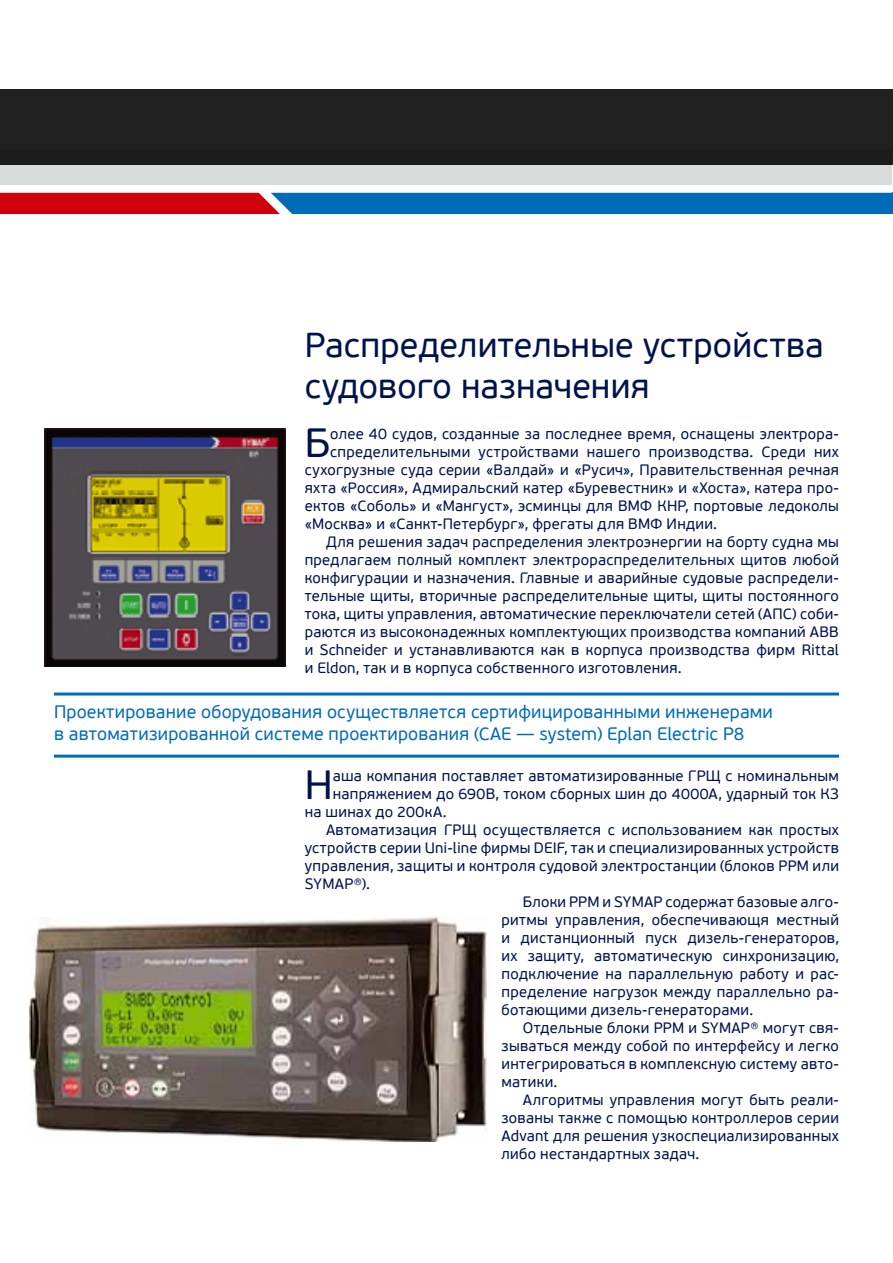
<style>
.page{position:relative;width:893px;height:1263px;background:#fff}
.page>*{position:absolute;margin:0;border:0;box-sizing:border-box;transform-origin:0 0}
.t1{font:40.65px "PF Beau Sans Pro";color:#00124d}
.t2{font:34.5px/41.4px "PF Beau Sans Pro";letter-spacing:.005em;color:#00124d}
.t3{font:18px/21.6px "PF Beau Sans Pro";letter-spacing:.01em;color:#006cb8}
.t4{font:15px "PF Beau Sans Pro";letter-spacing:.02em;color:#00124d}
</style>
<div class="page">
<div style="left:0;top:150px;width:892px;height:35px;background:#d8dbdc"></div>
<hr style="left:892px;top:150px;width:1px;height:35px;background:#d8dbdc">
<div style="left:0;top:89px;width:893px;height:76px;background:#212121"></div>
<hr style="left:892px;top:89px;width:1px;height:76px;background:#000">
<svg style="left:0;top:193px;width:893px;height:21px;background:#424d85"></svg>
<hr style="left:54px;top:692px;width:785px;height:3px;background:#006cb8">
<hr style="left:54px;top:755px;width:785px;height:3px;background:#006cb8">
<img style="left:45px;top:428px;width:240px;height:239px">
<img style="left:29px;top:917px;width:458px;height:225px">
<h2 class="t2" style="left:305px;top:325px;width:521px">Распределительные устройства судового назначения</h2>
<h1 class="t1" style="left:305px;top:420px;width:27px">Б</h1>
<p class="t4" style="left:330px;top:425px;width:510px">олее 40 судов, созданные за последнее время, оснащены электрора-</p>
<p class="t4" style="left:330px;top:443px;width:510px">спределительными устройствами нашего производства. Среди них</p>
<p class="t4" style="left:305px;top:461px;width:536px">сухогрузные суда серии «Валдай» и «Русич», Правительственная речная</p>
<p class="t4" style="left:305px;top:479px;width:536px">яхта «Россия», Адмиральский катер «Буревестник» и «Хоста», катера про-</p>
<p class="t4" style="left:305px;top:497px;width:536px">ектов «Соболь» и «Мангуст», эсминцы для ВМФ КНР, портовые ледоколы</p>
<p class="t4" style="left:305px;top:515px;width:414px">«Москва» и «Санкт-Петербург», фрегаты для ВМФ Индии.</p>
<p class="t4" style="left:326px;top:533px;width:514px">Для решения задач распределения электроэнергии на борту судна мы</p>
<p class="t4" style="left:305px;top:551px;width:536px">предлагаем полный комплект электрораспределительных щитов любой</p>
<p class="t4" style="left:305px;top:569px;width:536px">конфигурации и назначения. Главные и аварийные судовые распредели-</p>
<p class="t4" style="left:305px;top:587px;width:536px">тельные щиты, вторичные распределительные щиты, щиты постоянного</p>
<p class="t4" style="left:305px;top:605px;width:536px">тока, щиты управления, автоматические переключатели сетей (АПС) соби-</p>
<p class="t4" style="left:305px;top:623px;width:536px">раются из высоконадежных комплектующих производства компаний ABB</p>
<p class="t4" style="left:305px;top:641px;width:536px">и Schneider и устанавливаются как в корпуса производства фирм Rittal</p>
<p class="t4" style="left:305px;top:659px;width:378px">и Eldon, так и в корпуса собственного изготовления.</p>
<p class="t3" style="left:54px;top:701px;width:720px">Проектирование оборудования осуществляется сертифицированными инженерами в автоматизированной системе проектирования (CAE — system) Eplan Electric P8</p>
<h1 class="t1" style="left:305px;top:762px;width:29px">Н</h1>
<p class="t4" style="left:333px;top:767px;width:508px">аша компания поставляет автоматизированные ГРЩ с номинальным</p>
<p class="t4" style="left:333px;top:785px;width:508px">напряжением до 690В, током сборных шин до 4000А, ударный ток КЗ</p>
<p class="t4" style="left:305px;top:803px;width:143px">на шинах до 200кА.</p>
<p class="t4" style="left:326px;top:821px;width:514px">Автоматизация ГРЩ осуществляется с использованием как простых</p>
<p class="t4" style="left:305px;top:839px;width:536px">устройств серии Uni-line фирмы DEIF, так и специализированных устройств</p>
<p class="t4" style="left:305px;top:857px;width:536px">управления, защиты и контроля судовой электростанции (блоков PPM или</p>
<p class="t4" style="left:305px;top:875px;width:67px">SYMAP®).</p>
<p class="t4" style="left:523px;top:893px;width:318px">Блоки PPM и SYMAP cодержат базовые алго-</p>
<p class="t4" style="left:502px;top:911px;width:339px">ритмы управления, обеспечивающя местный</p>
<p class="t4" style="left:502px;top:929px;width:339px">и дистанционный пуск дизель-генераторов,</p>
<p class="t4" style="left:502px;top:947px;width:339px">их защиту, автоматическую синхронизацию,</p>
<p class="t4" style="left:502px;top:965px;width:339px">подключение на параллельную работу и рас-</p>
<p class="t4" style="left:502px;top:983px;width:339px">пределение нагрузок между параллельно ра-</p>
<p class="t4" style="left:502px;top:1001px;width:253px">ботающими дизель-генераторами.</p>
<p class="t4" style="left:523px;top:1019px;width:318px">Отдельные блоки PPM и SYMAP® могут свя-</p>
<p class="t4" style="left:502px;top:1037px;width:339px">зываться между собой по интерфейсу и легко</p>
<p class="t4" style="left:502px;top:1055px;width:339px">интегрироваться в комплексную систему авто-</p>
<p class="t4" style="left:502px;top:1073px;width:57px">матики.</p>
<p class="t4" style="left:523px;top:1091px;width:318px">Алгоритмы управления могут быть реали-</p>
<p class="t4" style="left:502px;top:1109px;width:339px">зованы также с помощью контроллеров серии</p>
<p class="t4" style="left:502px;top:1127px;width:339px">Advant для решения узкоспециализированных</p>
<p class="t4" style="left:502px;top:1145px;width:199px">либо нестандартных задач.</p>
</div>
